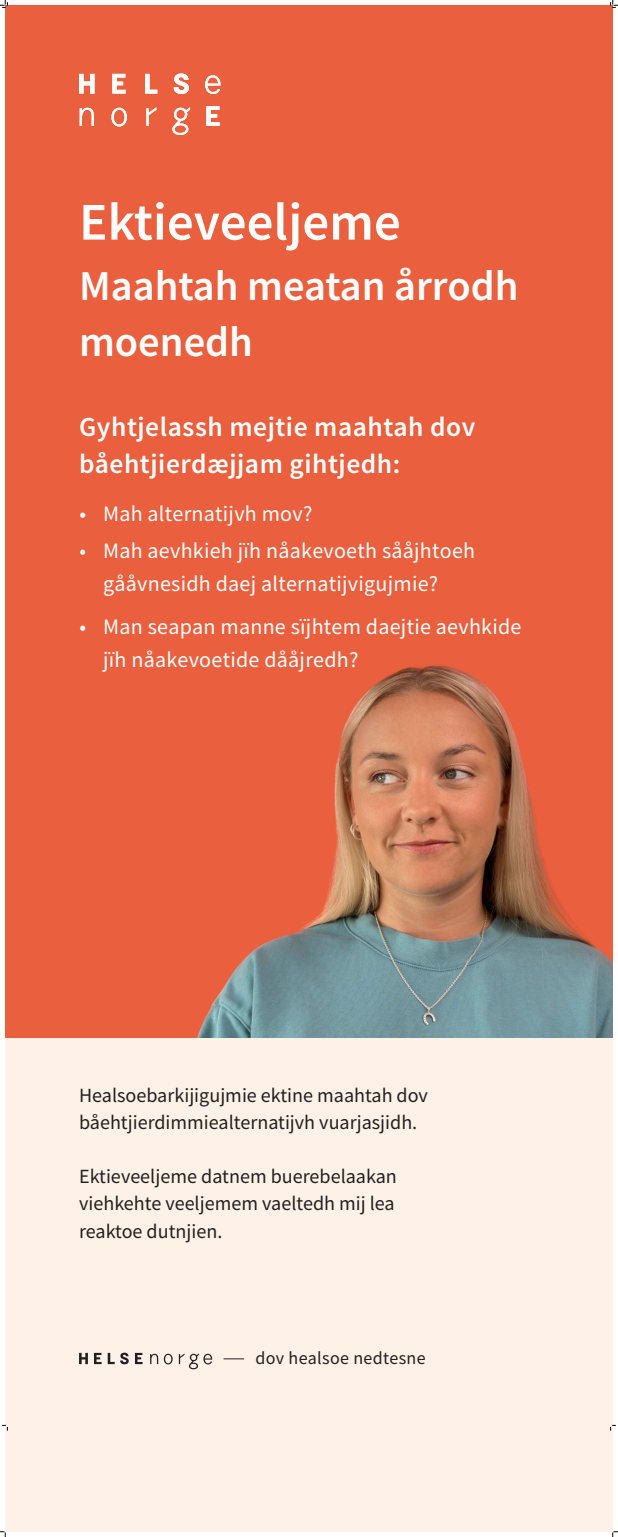
<style>
.page{position:relative;width:618px;height:1537px;background:#fff}
.page>*{position:absolute;margin:0;border:0;box-sizing:border-box;transform-origin:0 0}
.t1{font:600 52.98px "Source Sans Pro";color:#fff}
.t2{font:600 42.5px/55.5px "Source Sans Pro";color:#fff}
.t3{font:600 27.5px/37.5px "Source Sans Pro";letter-spacing:.02em;color:#fff}
.t4{font:22px/33px "Source Sans Pro";letter-spacing:.01em;color:#fff}
.t5{font:20.1px/27.1px "Source Sans Pro";color:#231f20}
.t6{font:17.98px "Source Sans Pro";letter-spacing:.02em;color:#231f20}
</style>
<div class="page">
<img style="left:5px;top:5px;width:607px;height:1033px">
<div style="left:5px;top:1038px;width:607px;height:493px;background:#fef1e7"></div>
<svg style="left:79px;top:74px;width:15px;height:20px"></svg>
<svg style="left:145px;top:74px;width:12px;height:20px"></svg>
<svg style="left:111px;top:108px;width:16px;height:18px"></svg>
<svg style="left:205px;top:75px;width:15px;height:19px"></svg>
<svg style="left:80px;top:108px;width:14px;height:18px"></svg>
<svg style="left:112px;top:74px;width:14px;height:20px"></svg>
<svg style="left:206px;top:106px;width:13px;height:20px"></svg>
<svg style="left:146px;top:107px;width:10px;height:19px"></svg>
<svg style="left:172px;top:107px;width:18px;height:28px"></svg>
<svg style="left:173px;top:73px;width:16px;height:21px"></svg>
<svg style="left:79px;top:1352px;width:9px;height:11px"></svg>
<svg style="left:164px;top:1353px;width:8px;height:11px"></svg>
<svg style="left:150px;top:1353px;width:8px;height:10px"></svg>
<svg style="left:94px;top:1352px;width:7px;height:11px"></svg>
<svg style="left:135px;top:1352px;width:7px;height:11px"></svg>
<svg style="left:179px;top:1353px;width:33px;height:16px"></svg>
<svg style="left:108px;top:1352px;width:21px;height:12px"></svg>
<svg style="left:223px;top:1358px;width:21px;height:1px"></svg>
<svg style="left:610px;top:1425px;width:5px;height:5px"></svg>
<svg style="left:0;top:0;width:8px;height:8px"></svg>
<svg style="left:0;top:1531px;width:6px;height:5px"></svg>
<svg style="left:610px;top:0;width:7px;height:8px"></svg>
<svg style="left:612px;top:1531px;width:5px;height:5px"></svg>
<h1 class="t1" style="left:79px;top:187px;width:323px">Ektieveeljeme</h1>
<h2 class="t2" style="left:79px;top:258px;width:440px">Maahtah meatan årrodh moenedh</h2>
<h3 class="t3" style="left:79px;top:407px;width:397px">Gyhtjelassh mejtie maahtah dov båehtjierdæjjam gihtjedh:</h3>
<p class="t4" style="left:80px;top:496px;width:234px">• Mah alternatijvh mov?</p>
<p class="t4" style="left:103px;top:534px;width:373px;text-indent:-23px">• Mah aevhkieh jïh nåakevoeth sååjhtoeh gååvnesidh daej alternatijvigujmie?</p>
<p class="t4" style="left:103px;top:610px;width:419px;text-indent:-23px">• Man seapan manne sïjhtem daejtie aevhkide jïh nåakevoetide dååjredh?</p>
<p class="t5" style="left:79px;top:1081px;width:350px">Healsoebarkijigujmie ektine maahtah dov båehtjierdimmiealternatijvh vuarjasjidh.</p>
<p class="t5" style="left:79px;top:1162px;width:319px;text-align:justify">Ektieveeljeme datnem buerebelaakan viehkehte veeljemem vaeltedh mij lea reaktoe dutnjien.</p>
<p class="t6" style="left:255px;top:1346px;width:171px">dov healsoe nedtesne</p>
</div>
